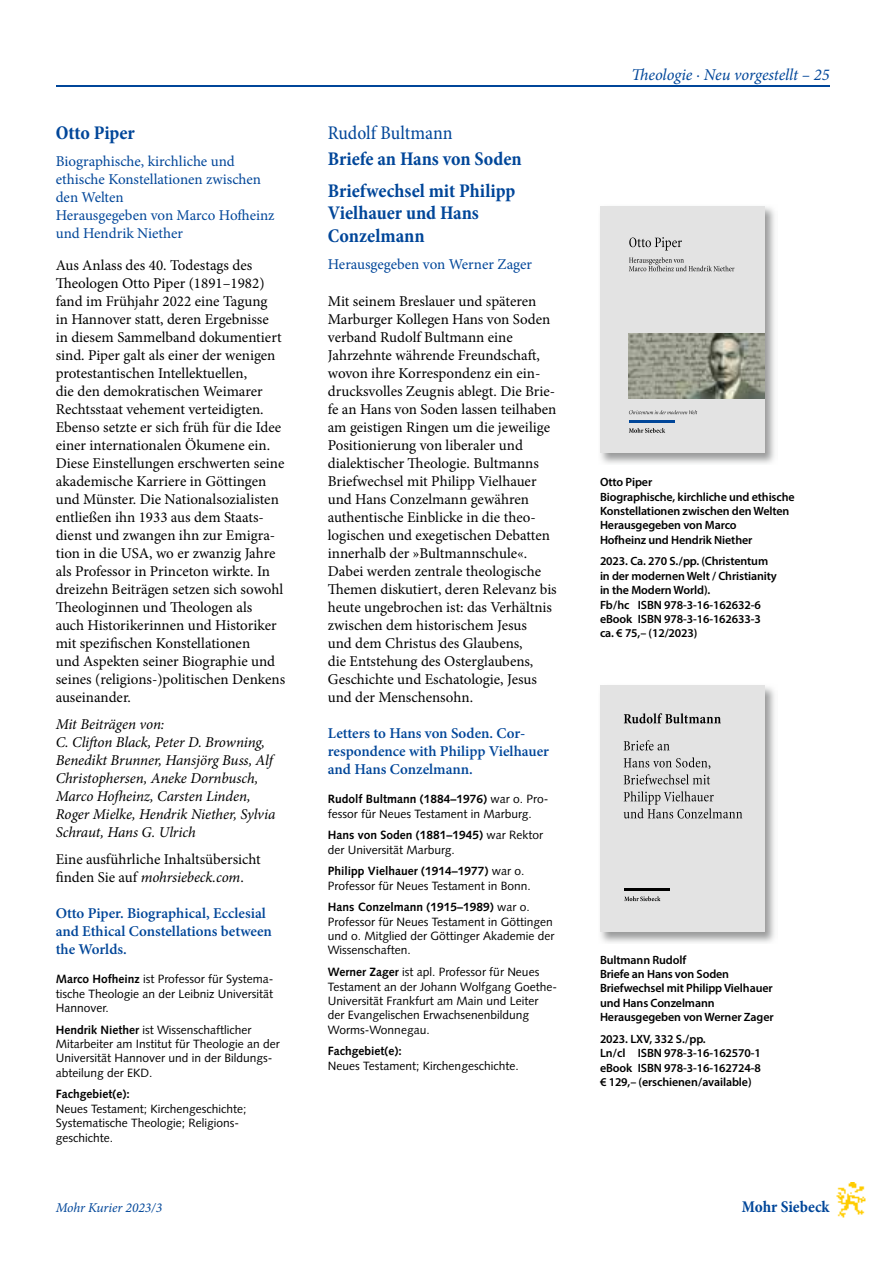
<style>
.page{position:relative;width:893px;height:1263px;background:#fff}
.page>*{position:absolute;margin:0;border:0;box-sizing:border-box;transform-origin:0 0}
.t1{font:700 condensed 19.5px/31.5px "Minion Pro";color:#004699}
.t2{font:condensed 19.5px "Minion Pro";color:#004699}
.t3{font:italic 16.5px "Minion Pro";letter-spacing:-.005em;color:#004699}
.t4{font:700 condensed 16.5px "Minion Pro";color:#004699}
.t5{font:15px/18px "Minion Pro";color:#000}
.t6{font:italic 15px/18px "Minion Pro";letter-spacing:-.01em;color:#000}
.t7{font:600 15px/18px "Minion Pro";color:#004699}
.t8{font:15px/18px "Minion Pro";letter-spacing:-.005em;color:#004699}
.t9{font:italic 13.5px "Minion Pro";letter-spacing:-.005em;color:#004699}
.t10{font:12px/14.4px "Syntax LT Std";color:#000}
.t11{font:600 12px/14.4px "Myriad Pro";letter-spacing:-.01em;color:#000}
.t12{font:700 12px "Syntax LT Std";color:#000}
.s1{font-style:italic}
.s2{font-weight:700}
</style>
<div class="page">
<img style="left:836px;top:1182px;width:30px;height:36px">
<hr style="left:56px;top:86px;width:774px;height:1px;background:#004699">
<img style="left:600px;top:687px;width:175px;height:256px">
<div style="left:600px;top:685px;width:165px;height:247px;background:#e3e3e3"></div>
<hr style="left:624px;top:889px;width:46px;height:2px;background:#000">
<svg style="left:624px;top:896px;width:36px;height:5px"></svg>
<svg style="left:624px;top:713px;width:97px;height:10px"></svg>
<svg style="left:624px;top:740px;width:45px;height:10px"></svg>
<svg style="left:624px;top:757px;width:86px;height:27px"></svg>
<svg style="left:624px;top:791px;width:118px;height:27px"></svg>
<img style="left:600px;top:207px;width:175px;height:257px">
<div style="left:600px;top:206px;width:165px;height:247px;background:#e3e3e3"></div>
<svg style="left:629px;top:428px;width:36px;height:5px"></svg>
<hr style="left:629px;top:420px;width:45px;height:3px;background:#004699">
<svg style="left:629px;top:410px;width:68px;height:4px"></svg>
<svg style="left:629px;top:237px;width:53px;height:14px"></svg>
<svg style="left:629px;top:257px;width:105px;height:14px"></svg>
<img style="left:629px;top:334px;width:136px;height:65px">
<h1 class="t1" style="left:56px;top:116px;width:81px">Otto Piper</h1>
<p class="t8" style="left:56px;top:152px;width:220px">Biographische, kirchliche und ethische Konstellationen zwischen den Welten<br>Herausgegeben von Marco Hofheinz und Hendrik Niether</p>
<p class="t5" style="left:56px;top:257px;width:231px">Aus Anlass des 40. Todestags des Theologen Otto Piper (1891–1982) fand im Frühjahr 2022 eine Tagung<br>in Hannover statt, deren Ergebnisse<br>in diesem Sammelband dokumentiert sind. Piper galt als einer der wenigen protestantischen Intellektuellen,<br>die den demokratischen Weimarer Rechtsstaat vehement verteidigten.<br>Ebenso setzte er sich früh für die Idee einer internationalen Ökumene ein.<br>Diese Einstellungen erschwerten seine akademische Karriere in Göttingen und Münster. Die Nationalsozialisten entließen ihn 1933 aus dem Staats&shy;dienst und zwangen ihn zur Emigra&shy;tion in die USA, wo er zwanzig Jahre als Professor in Princeton wirkte. In dreizehn Beiträgen setzen sich sowohl Theologinnen und Theologen als<br>auch Historikerinnen und Historiker mit spezifischen Konstellationen<br>und Aspekten seiner Biographie und seines (religions-)politischen Denkens auseinander.</p>
<p class="t6" style="left:56px;top:715px;width:221px">Mit Beiträgen von:<br>C. Clifton Black, Peter D. Browning,<br>Benedikt Brunner, Hansjörg Buss, Alf<br>Christophersen, Aneke Dornbusch,<br>Marco Hofheinz, Carsten Linden,<br>Roger Mielke, Hendrik Niether, Sylvia<br>Schraut, Hans G. Ulrich</p>
<p class="t5" style="left:56px;top:851px;width:207px">Eine ausführliche Inhaltsübersicht finden Sie auf <span class="s1">mohrsiebeck.com</span>.</p>
<p class="t7" style="left:56px;top:904px;width:218px">Otto Piper. Biographical, Ecclesial and Ethical Constellations between the Worlds.</p>
<p class="t10" style="left:56px;top:972px;width:219px;text-align:justify"><span class="s2">Marco Hofheinz</span> ist Professor für Systema&shy;tische Theologie an der Leibniz Universität Hannover.</p>
<p class="t10" style="left:56px;top:1022px;width:226px"><span class="s2">Hendrik Niether</span> ist Wissenschaftlicher Mitarbeiter am Institut für Theologie an der Universität Hannover und in der Bildungs&shy;abteilung der EKD.</p>
<p class="t12" style="left:56px;top:1087px;width:76px">Fachgebiet(e):</p>
<p class="t10" style="left:56px;top:1101px;width:192px">Neues Testament; Kirchengeschichte;<br>Systematische Theologie; Religions&shy;geschichte.</p>
<h1 class="t2" style="left:328px;top:121px;width:126px">Rudolf Bultmann</h1>
<h1 class="t1" style="left:328px;top:143px;width:196px">Briefe an Hans von Soden<br>Briefwechsel mit Philipp</h1>
<h1 class="t1" style="left:328px;top:202px;width:153px;line-height:22.5px">Vielhauer und Hans<br>Conzelmann</h1>
<p class="t8" style="left:328px;top:255px;width:206px">Herausgegeben von Werner Zager</p>
<p class="t5" style="left:328px;top:293px;width:230px">Mit seinem Breslauer und späteren Marburger Kollegen Hans von Soden verband Rudolf Bultmann eine Jahrzehnte währende Freundschaft, wovon ihre Korrespondenz ein ein&shy;drucksvolles Zeugnis ablegt. Die Brie&shy;fe an Hans von Soden lassen teilhaben am geistigen Ringen um die jeweilige Positionierung von liberaler und dialektischer Theologie. Bultmanns Briefwechsel mit Philipp Vielhauer und Hans Conzelmann gewähren authentische Einblicke in die theo&shy;logischen und exegetischen Debatten innerhalb der »Bultmannschule«.<br>Dabei werden zentrale theologische Themen diskutiert, deren Relevanz bis heute ungebrochen ist: das Verhältnis zwischen dem historischem Jesus<br>und dem Christus des Glaubens,<br>die Entstehung des Osterglaubens, Geschichte und Eschatologie, Jesus und der Menschensohn.</p>
<p class="t7" style="left:328px;top:724px;width:223px">Letters to Hans von Soden. Cor&shy;respondence with Philipp Vielhauer and Hans Conzelmann.</p>
<p class="t10" style="left:328px;top:792px;width:222px"><span class="s2">Rudolf Bultmann (1884–1976)</span> war o. Pro&shy;fessor für Neues Testament in Marburg.</p>
<p class="t10" style="left:328px;top:828px;width:217px"><span class="s2">Hans von Soden (1881–1945)</span> war Rektor der Universität Marburg.</p>
<p class="t10" style="left:328px;top:864px;width:204px"><span class="s2">Philipp Vielhauer (1914–1977)</span> war o.<br>Professor für Neues Testament in Bonn.</p>
<p class="t10" style="left:328px;top:900px;width:228px"><span class="s2">Hans Conzelmann (1915–1989)</span> war o.<br>Professor für Neues Testament in Göttingen und o. Mitglied der Göttinger Akademie der Wissenschaften.</p>
<p class="t10" style="left:328px;top:965px;width:231px"><span class="s2">Werner Zager</span> ist apl. Professor für Neues Testament an der Johann Wolfgang Goethe-Universität Frankfurt am Main und Leiter der Evangelischen Erwachsenenbildung Worms-Wonnegau.</p>
<p class="t12" style="left:328px;top:1044px;width:76px">Fachgebiet(e):</p>
<p class="t10" style="left:328px;top:1058px;width:192px">Neues Testament; Kirchengeschichte.</p>
<p class="t3" style="left:632px;top:63px;width:200px">Theologie · Neu vorgestellt – 25</p>
<p class="t11" style="left:600px;top:475px;width:196px">Otto Piper<br>Biographische, kirchliche und ethische<br>Konstellationen zwischen den Welten<br>Herausgegeben von Marco<br>Hofheinz und Hendrik Niether</p>
<p class="t11" style="left:600px;top:554px;width:178px">2023. Ca. 270 S. / pp. (Christentum in der modernen Welt / Christianity in the Modern World).<br>Fb / hc ISBN 978-3-16-162632-6 eBook ISBN 978-3-16-162633-3 ca. € 75,– (12/2023)</p>
<p class="t11" style="left:600px;top:952px;width:175px">Bultmann Rudolf<br>Briefe an Hans von Soden<br>Briefwechsel mit Philipp Vielhauer und Hans Conzelmann<br>Herausgegeben von Werner Zager</p>
<p class="t11" style="left:600px;top:1031px;width:162px">2023. LXV, 332 S. / pp.<br>Ln / cl ISBN 978-3-16-162570-1 eBook ISBN 978-3-16-162724-8 € 129,– (erschienen / available)</p>
<p class="t9" style="left:56px;top:1198px;width:108px">Mohr Kurier 2023/3</p>
<p class="t4" style="left:742px;top:1195px;width:89px">Mohr Siebeck</p>
</div>
